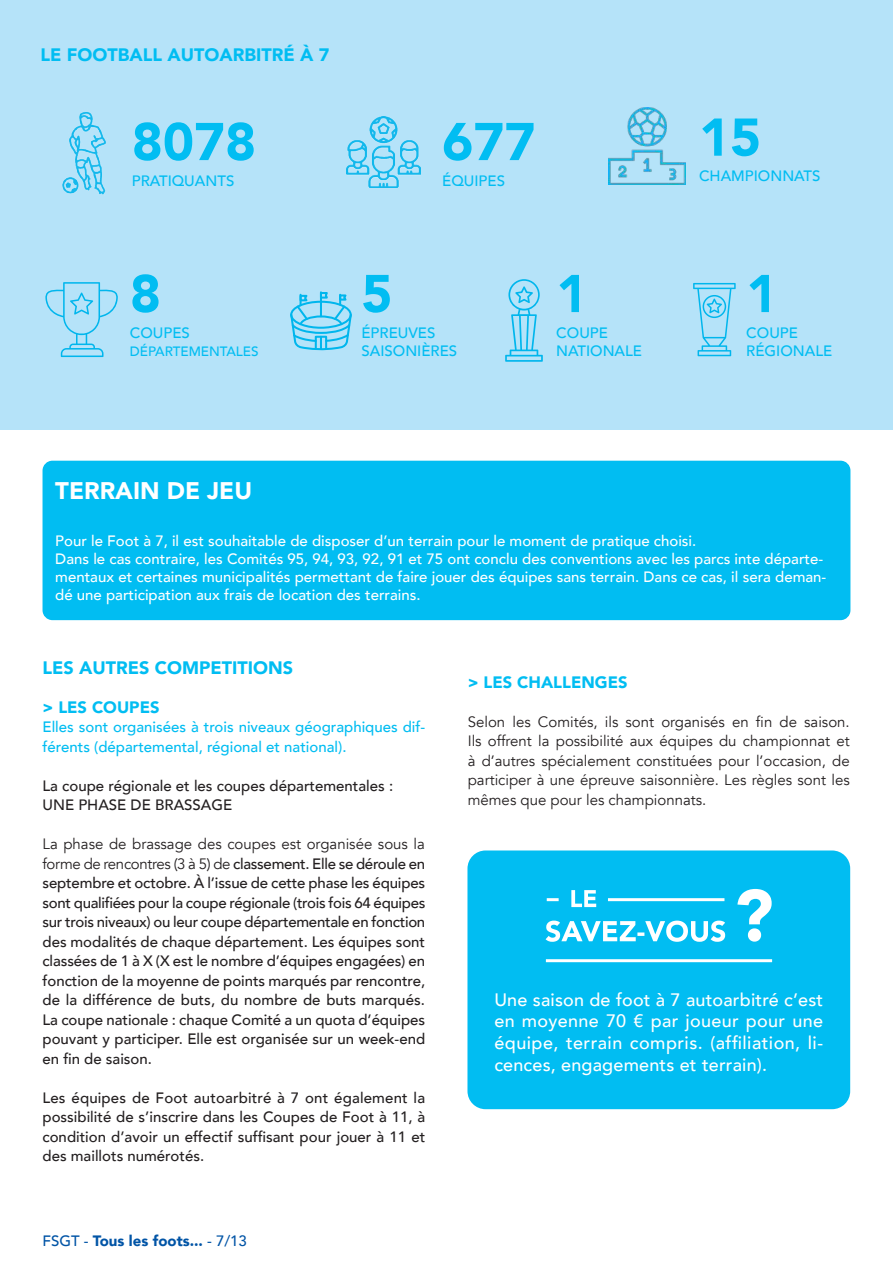
<style>
.page{position:relative;width:893px;height:1263px;background:#fff}
.page>*{position:absolute;margin:0;border:0;box-sizing:border-box;transform-origin:0 0}
.t1{font:900 52.5px "Avenir";color:#01bdf2}
.t2{font:900 24px "Avenir";color:#fff}
.t3{font:500 18px/21.6px "Avenir";letter-spacing:.01em;color:#fff;text-align:justify}
.t4{font:900 18px "Avenir";color:#01bdf2}
.t5{font:900 16.5px "Avenir";color:#01bdf2}
.t6{font:500 15px/19.5px "Avenir";color:#231f20;text-align:justify}
.t7{font:500 15px/18px "Avenir";color:#fff}
.t8{font:15px/19.5px "Avenir";color:#231f20;text-align:justify}
.t9{font:500 15px/18px "Avenir";color:#01bdf2}
.t10{font:900 15px "Avenir";color:#0154a6}
.t11{font:500 13.5px "Avenir";color:#01bdf2}
.s1{font-weight:400}
.s2{font-weight:500}
</style>
<div class="page">
<div style="left:0;top:0;width:893px;height:429px;background:#b5e3f9"></div>
<div style="left:43px;top:461px;width:807px;height:159px;background:#01bdf2;border-radius:10px"></div>
<svg style="left:505px;top:279px;width:38px;height:83px"></svg>
<img style="left:62px;top:112px;width:44px;height:83px">
<img style="left:346px;top:117px;width:75px;height:70px">
<svg style="left:693px;top:283px;width:43px;height:73px"></svg>
<svg style="left:45px;top:282px;width:73px;height:75px"></svg>
<img style="left:609px;top:108px;width:76px;height:76px">
<svg style="left:290px;top:291px;width:62px;height:59px"></svg>
<div style="left:467px;top:850px;width:383px;height:259px;background:#01bdf2;border-radius:18px"></div>
<svg style="left:737px;top:889px;width:35px;height:53px"></svg>
<svg style="left:546px;top:920px;width:179px;height:22px"></svg>
<svg style="left:571px;top:890px;width:25px;height:17px"></svg>
<hr style="left:608px;top:898px;width:116px;height:3px;background:#fff">
<svg style="left:547px;top:898px;width:12px;height:3px"></svg>
<hr style="left:546px;top:959px;width:226px;height:3px;background:#fff">
<p class="t4" style="left:40px;top:39px;width:290px">LE FOOTBALL AUTOARBITRÉ À 7</p>
<h1 class="t1" style="left:132px;top:97px;width:126px">8078</h1>
<p class="t9" style="left:132px;top:171px;width:104px">PRATIQUANTS</p>
<h1 class="t1" style="left:442px;top:97px;width:95px">677</h1>
<p class="t9" style="left:442px;top:171px;width:64px">ÉQUIPES</p>
<h1 class="t1" style="left:130px;top:249px;width:33px">8</h1>
<p class="t9" style="left:130px;top:323px;width:62px">COUPES</p>
<p class="t11" style="left:130px;top:339px;width:130px">DÉPARTEMENTALES</p>
<h1 class="t1" style="left:361px;top:249px;width:33px">5</h1>
<p class="t9" style="left:361px;top:323px;width:97px">ÉPREUVES<br>SAISONIÈRES</p>
<h1 class="t1" style="left:556px;top:249px;width:33px">1</h1>
<p class="t9" style="left:556px;top:323px;width:87px">COUPE<br>NATIONALE</p>
<h1 class="t1" style="left:699px;top:92px;width:64px">15</h1>
<p class="t9" style="left:699px;top:166px;width:123px">CHAMPIONNATS</p>
<h1 class="t1" style="left:746px;top:249px;width:33px">1</h1>
<p class="t9" style="left:746px;top:323px;width:88px">COUPE<br>RÉGIONALE</p>
<h2 class="t2" style="left:55px;top:470px;width:198px">TERRAIN DE JEU</h2>
<p class="t7" style="left:55px;top:531px;width:772px">Pour le Foot à 7, il est souhaitable de disposer d’un terrain pour le moment de pratique choisi.<br>Dans le cas contraire, les Comités 95, 94, 93, 92, 91 et 75 ont conclu des conventions avec les parcs inte départe&shy;mentaux et certaines municipalités permettant de faire jouer des équipes sans terrain. Dans ce cas, il sera deman&shy;dé une participation aux frais de location des terrains.</p>
<p class="t4" style="left:43px;top:652px;width:252px">LES AUTRES COMPETITIONS</p>
<p class="t5" style="left:43px;top:693px;width:119px">&gt; LES COUPES</p>
<p class="t9" style="left:43px;top:716px;width:384px;line-height:19.5px">Elles sont organisées à trois niveaux géographiques dif&shy;férents (départemental, régional et national).</p>
<p class="t6" style="left:43px;top:775px;width:352px">La coupe régionale et les coupes départementales :<br>UNE PHASE DE BRASSAGE</p>
<p class="t6" style="left:43px;top:833px;width:384px"><span class="s1">La phase de brassage des coupes est organisée sous la forme de rencontres (3 à 5) de</span> classement. Elle se déroule en septembre et octobre. À l’issue de cette phase les équipes sont qualifiées pour la coupe régionale (trois fois 64 équipes sur trois niveaux) ou leur coupe départementale en fonction des modalités de chaque département. Les équipes sont classées de 1 à X (X est le nombre d’équipes engagées) en fonction de la moyenne de points marqués par rencontre, de la différence de buts, du nombre de buts marqués.<br>La coupe nationale : chaque Comité a un quota d’équipes pouvant y participer. Elle est organisée sur un week-end en fin de saison.</p>
<p class="t6" style="left:43px;top:1087px;width:384px">Les équipes de Foot autoarbitré à 7 ont également la possibilité de s’inscrire dans les Coupes de Foot à 11, à condition d’avoir un effectif suffisant pour jouer à 11 et des maillots numérotés.</p>
<p class="t10" style="left:43px;top:1228px;width:206px"><span class="s2">FSGT -</span> Tous les foots... <span class="s2">- 7/13</span></p>
<p class="t5" style="left:468px;top:668px;width:161px">&gt; LES CHALLENGES</p>
<p class="t8" style="left:468px;top:712px;width:383px">Selon les Comités, ils sont organisés en fin de saison.<br>Ils offrent la possibilité aux équipes du championnat et à d’autres spécialement constituées pour l’occasion, de participer à une épreuve saisonnière. Les règles sont les mêmes que pour les championnats.</p>
<p class="t3" style="left:494px;top:988px;width:330px">Une saison de foot à 7 autoarbitré c’est en moyenne 70 € par joueur pour une équipe, terrain compris. (affiliation, li&shy;cences, engagements et terrain).</p>
</div>
